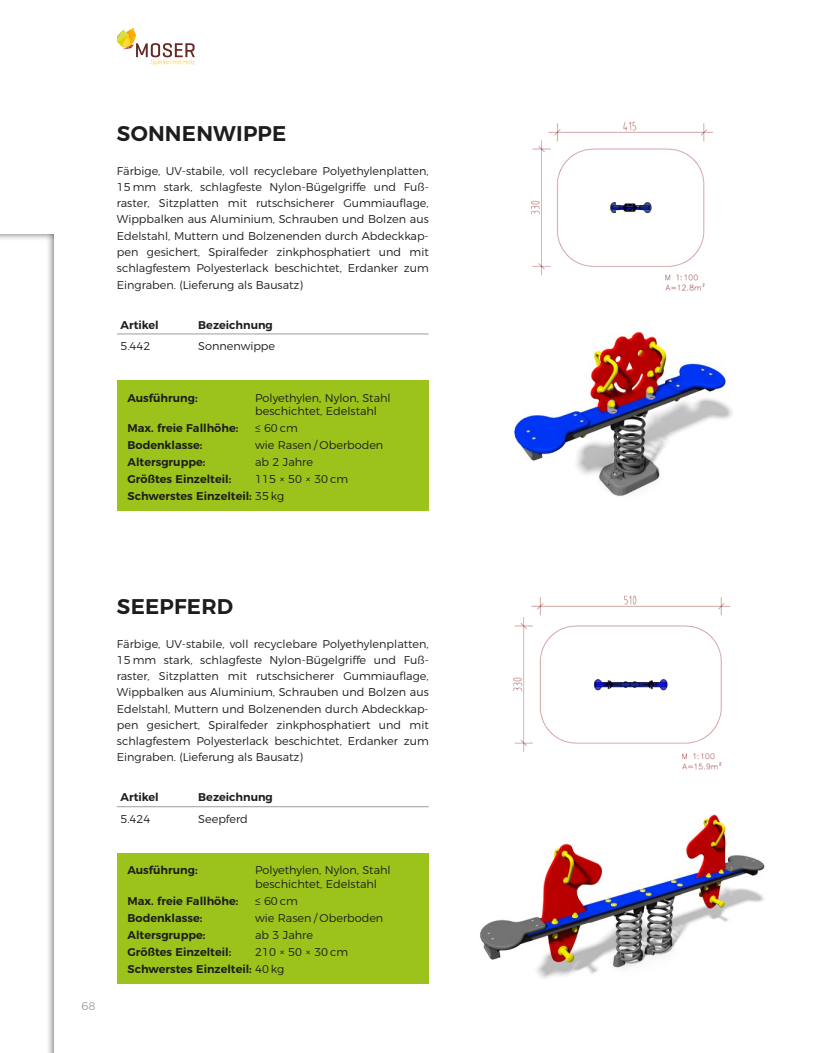
<style>
.page{position:relative;width:815px;height:1053px;background:#fff}
.page>*{position:absolute;margin:0;border:0;box-sizing:border-box;transform-origin:0 0}
.t1{font:600 21.25px "Montserrat";letter-spacing:.01em;color:#1d1d1b}
.t2{font:300 11.25px/16.2px "Montserrat";color:#1d1d1b}
.t3{font:600 11.25px/17px "Montserrat";color:#1d1d1b}
.t4{font:300 11.25px "Montserrat";color:#9d9d9c}
.s1{font-weight:300}
</style>
<div class="page">
<img style="left:531px;top:121px;width:182px;height:170px">
<img style="left:514px;top:331px;width:218px;height:165px">
<img style="left:513px;top:595px;width:218px;height:175px">
<img style="left:480px;top:814px;width:285px;height:165px">
<hr style="left:117px;top:333px;width:78px;height:1px;background:#9d9d9c">
<hr style="left:195px;top:333px;width:234px;height:1px;background:#9d9d9c">
<div style="left:117px;top:380px;width:312px;height:131px;background:#9bc31c"></div>
<hr style="left:117px;top:806px;width:78px;height:1px;background:#9d9d9c">
<hr style="left:195px;top:806px;width:234px;height:1px;background:#9d9d9c">
<div style="left:117px;top:852px;width:312px;height:131px;background:#9bc31c"></div>
<svg style="left:117px;top:28px;width:78px;height:38px"></svg>
<div style="left:0;top:226px;width:65px;height:826px;background:#1d1d1b;opacity:.75"></div>
<h1 class="t1" style="left:117px;top:116px;width:171px">SONNENWIPPE</h1>
<p class="t2" style="left:117px;top:162px;width:313px">Färbige, UV-stabile, voll recyclebare Polyethylenplatten, 15 mm stark, schlagfeste Nylon-Bügelgriffe und Fuß&shy;raster, Sitzplatten mit rutschsicherer Gummiauflage, Wippbalken aus Aluminium, Schrauben und Bolzen aus Edelstahl, Muttern und Bolzenenden durch Abdeckkap&shy;pen gesichert, Spiralfeder zinkphosphatiert und mit schlagfestem Polyesterlack beschichtet, Erdanker zum Eingraben. (Lieferung als Bausatz)</p>
<p class="t3" style="left:120px;top:315px;width:40px">Artikel</p>
<p class="t3" style="left:198px;top:315px;width:76px">Bezeichnung</p>
<p class="t2" style="left:120px;top:337px;width:32px">5.442</p>
<p class="t2" style="left:198px;top:337px;width:78px">Sonnenwippe</p>
<p class="t3" style="left:128px;top:388px;width:72px">Ausführung:</p>
<p class="t2" style="left:255px;top:390px;width:137px;line-height:13.5px">Polyethylen, Nylon, Stahl beschichtet, Edelstahl</p>
<p class="t3" style="left:128px;top:418px;width:112px">Max. freie Fallhöhe:</p>
<p class="t2" style="left:255px;top:419px;width:44px">≤ 60 cm</p>
<p class="t3" style="left:128px;top:436px;width:76px">Bodenklasse:</p>
<p class="t2" style="left:255px;top:436px;width:130px">wie Rasen / Oberboden</p>
<p class="t3" style="left:128px;top:453px;width:79px">Altersgruppe:</p>
<p class="t2" style="left:255px;top:453px;width:59px">ab 2 Jahre</p>
<p class="t3" style="left:128px;top:470px;width:105px">Größtes Einzelteil:</p>
<p class="t3" style="left:128px;top:470px;width:222px;text-indent:128px"><span class="s1">115 × 50 × 30 cm<br></span>Schwerstes Einzelteil: <span class="s1">35 kg</span></p>
<p class="t4" style="left:82px;top:997px;width:15px">68</p>
<h1 class="t1" style="left:117px;top:588px;width:118px">SEEPFERD</h1>
<p class="t2" style="left:117px;top:634px;width:313px">Färbige, UV-stabile, voll recyclebare Polyethylenplatten, 15 mm stark, schlagfeste Nylon-Bügelgriffe und Fuß&shy;raster, Sitzplatten mit rutschsicherer Gummiauflage, Wippbalken aus Aluminium, Schrauben und Bolzen aus Edelstahl, Muttern und Bolzenenden durch Abdeckkap&shy;pen gesichert, Spiralfeder zinkphosphatiert und mit schlagfestem Polyesterlack beschichtet, Erdanker zum Eingraben. (Lieferung als Bausatz)</p>
<p class="t3" style="left:120px;top:788px;width:40px">Artikel</p>
<p class="t3" style="left:198px;top:788px;width:76px">Bezeichnung</p>
<p class="t2" style="left:120px;top:809px;width:32px">5.424</p>
<p class="t2" style="left:198px;top:809px;width:51px">Seepferd</p>
<p class="t3" style="left:128px;top:860px;width:72px">Ausführung:</p>
<p class="t2" style="left:255px;top:862px;width:137px;line-height:13.5px">Polyethylen, Nylon, Stahl beschichtet, Edelstahl</p>
<p class="t3" style="left:128px;top:891px;width:112px">Max. freie Fallhöhe:</p>
<p class="t2" style="left:255px;top:891px;width:44px">≤ 60 cm</p>
<p class="t3" style="left:128px;top:908px;width:76px">Bodenklasse:</p>
<p class="t2" style="left:255px;top:908px;width:130px">wie Rasen / Oberboden</p>
<p class="t3" style="left:128px;top:925px;width:79px">Altersgruppe:</p>
<p class="t2" style="left:255px;top:925px;width:59px">ab 3 Jahre</p>
<p class="t3" style="left:128px;top:942px;width:105px">Größtes Einzelteil:</p>
<p class="t3" style="left:128px;top:942px;width:222px;text-indent:128px"><span class="s1">210 × 50 × 30 cm<br></span>Schwerstes Einzelteil: <span class="s1">40 kg</span></p>
</div>
